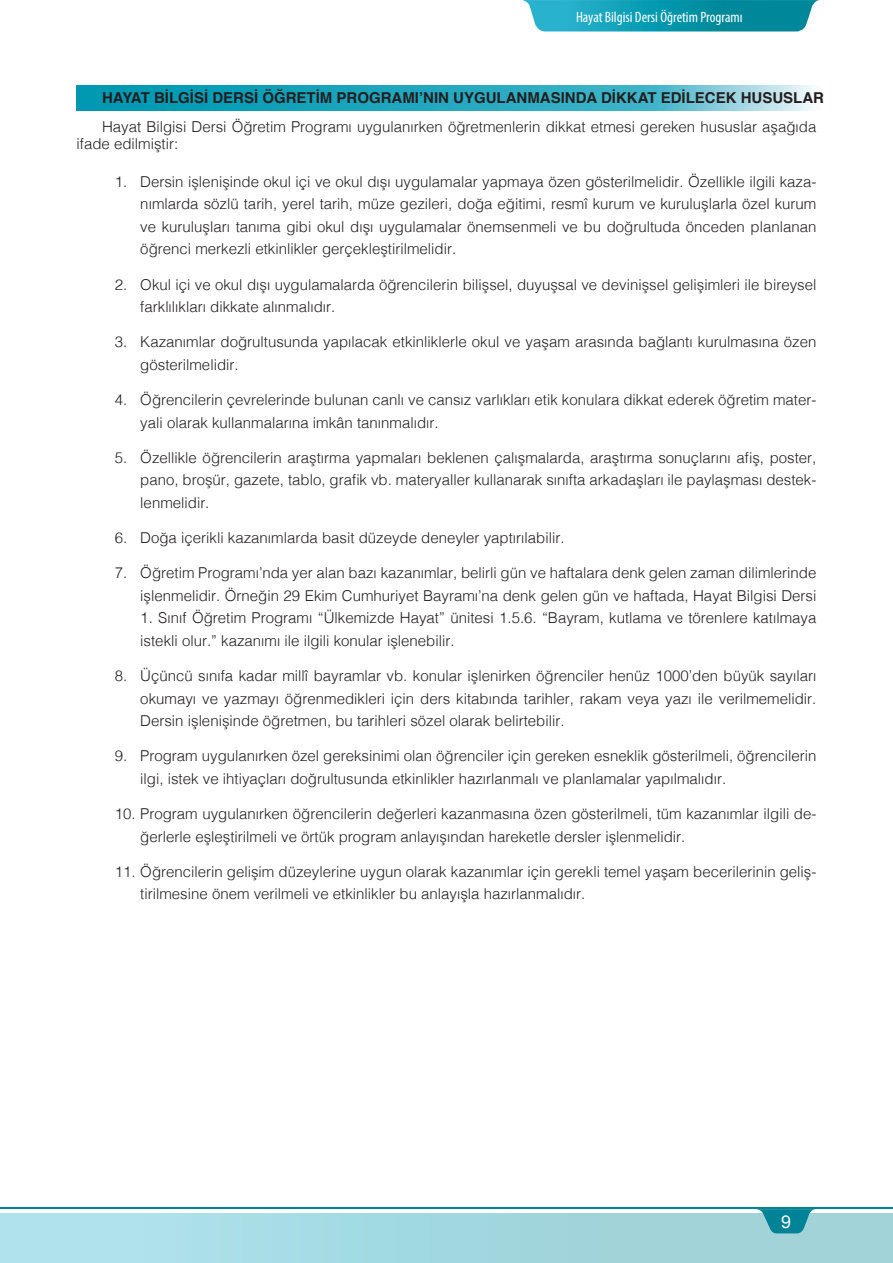
<style>
.page{position:relative;width:893px;height:1263px;background:#fff}
.page>*{position:absolute;margin:0;border:0;box-sizing:border-box;transform-origin:0 0}
.t1{font:500 18px "Helvetica";color:#fff}
.t2{font:300 15px/22.5px "Helvetica";color:#231f20}
.t3{font:700 15px "Helvetica";color:#231f20}
.t4{font:condensed 15px "Myriad Pro";color:#fff}
</style>
<div class="page">
<div style="left:0;top:1213px;width:893px;height:50px;background:linear-gradient(to right,#aee3ed,#9dcfd4)"></div>
<hr style="left:0;top:1213px;width:1px;height:50px;background:#afe2ec">
<hr style="left:0;top:1207px;width:893px;height:2px;background:#008297">
<svg style="left:756px;top:1209px;width:66px;height:25px;background:#45a5b3"></svg>
<svg style="left:522px;top:0;width:298px;height:32px;background:#21a1b5"></svg>
<svg style="left:77px;top:85px;width:735px;height:26px;background:#36afc4"></svg>
<p class="t4" style="left:576px;top:8px;width:168px">Hayat Bilgisi Dersi Öğretim Programı</p>
<p class="t3" style="left:102px;top:86px;width:723px">HAYAT BİLGİSİ DERSİ ÖĞRETİM PROGRAMI’NIN UYGULANMASINDA DİKKAT EDİLECEK HUSUSLAR</p>
<p class="t2" style="left:77px;top:117px;width:741px;line-height:17.2px;text-indent:26px">Hayat Bilgisi Dersi Öğretim Programı uygulanırken öğretmenlerin dikkat etmesi gereken hususlar aşağıda ifade edilmiştir:</p>
<p class="t2" style="left:140px;top:169px;width:678px;text-align:justify;text-indent:-26px">1. Dersin işlenişinde okul içi ve okul dışı uygulamalar yapmaya özen gösterilmelidir. Özellikle ilgili kaza&shy;nımlarda sözlü tarih, yerel tarih, müze gezileri, doğa eğitimi, resmî kurum ve kuruluşlarla özel kurum ve kuruluşları tanıma gibi okul dışı uygulamalar önemsenmeli ve bu doğrultuda önceden planlanan öğrenci merkezli etkinlikler gerçekleştirilmelidir.</p>
<p class="t2" style="left:140px;top:272px;width:678px;text-indent:-26px">2. Okul içi ve okul dışı uygulamalarda öğrencilerin bilişsel, duyuşsal ve devinişsel gelişimleri ile bireysel farklılıkları dikkate alınmalıdır.</p>
<p class="t2" style="left:140px;top:330px;width:678px;text-indent:-26px">3. Kazanımlar doğrultusunda yapılacak etkinliklerle okul ve yaşam arasında bağlantı kurulmasına özen gösterilmelidir.</p>
<p class="t2" style="left:140px;top:387px;width:678px;text-indent:-26px">4. Öğrencilerin çevrelerinde bulunan canlı ve cansız varlıkları etik konulara dikkat ederek öğretim mater&shy;yali olarak kullanmalarına imkân tanınmalıdır.</p>
<p class="t2" style="left:140px;top:445px;width:678px;text-align:justify;text-indent:-26px">5. Özellikle öğrencilerin araştırma yapmaları beklenen çalışmalarda, araştırma sonuçlarını afiş, poster, pano, broşür, gazete, tablo, grafik vb. materyaller kullanarak sınıfta arkadaşları ile paylaşması destek&shy;lenmelidir.</p>
<p class="t2" style="left:115px;top:525px;width:451px">6. Doğa içerikli kazanımlarda basit düzeyde deneyler yaptırılabilir.</p>
<p class="t2" style="left:115px;top:561px;width:703px;text-align:right">7. Öğretim Programı’nda yer alan bazı kazanımlar, belirli gün ve haftalara denk gelen zaman dilimlerinde işlenmelidir. Örneğin 29 Ekim Cumhuriyet Bayramı’na denk gelen gün ve haftada, Hayat Bilgisi Dersi</p>
<p class="t2" style="left:140px;top:606px;width:678px">1. Sınıf Öğretim Programı “Ülkemizde Hayat” ünitesi 1.5.6. “Bayram, kutlama ve törenlere katılmaya istekli olur.” kazanımı ile ilgili konular işlenebilir.</p>
<p class="t2" style="left:140px;top:663px;width:678px;text-align:justify;text-indent:-26px">8. Üçüncü sınıfa kadar millî bayramlar vb. konular işlenirken öğrenciler henüz 1000’den büyük sayıları okumayı ve yazmayı öğrenmedikleri için ders kitabında tarihler, rakam veya yazı ile verilmemelidir.<br>Dersin işlenişinde öğretmen, bu tarihleri sözel olarak belirtebilir.</p>
<p class="t2" style="left:140px;top:744px;width:678px;text-indent:-26px">9. Program uygulanırken özel gereksinimi olan öğrenciler için gereken esneklik gösterilmeli, öğrencilerin ilgi, istek ve ihtiyaçları doğrultusunda etkinlikler hazırlanmalı ve planlamalar yapılmalıdır.</p>
<p class="t2" style="left:140px;top:801px;width:678px;text-indent:-26px">10. Program uygulanırken öğrencilerin değerleri kazanmasına özen gösterilmeli, tüm kazanımlar ilgili de&shy;ğerlerle eşleştirilmeli ve örtük program anlayışından hareketle dersler işlenmelidir.</p>
<p class="t2" style="left:140px;top:859px;width:678px;text-indent:-26px">11. Öğrencilerin gelişim düzeylerine uygun olarak kazanımlar için gerekli temel yaşam becerilerinin geliş&shy;tirilmesine önem verilmeli ve etkinlikler bu anlayışla hazırlanmalıdır.</p>
<p class="t1" style="left:781px;top:1211px;width:12px">9</p>
</div>
